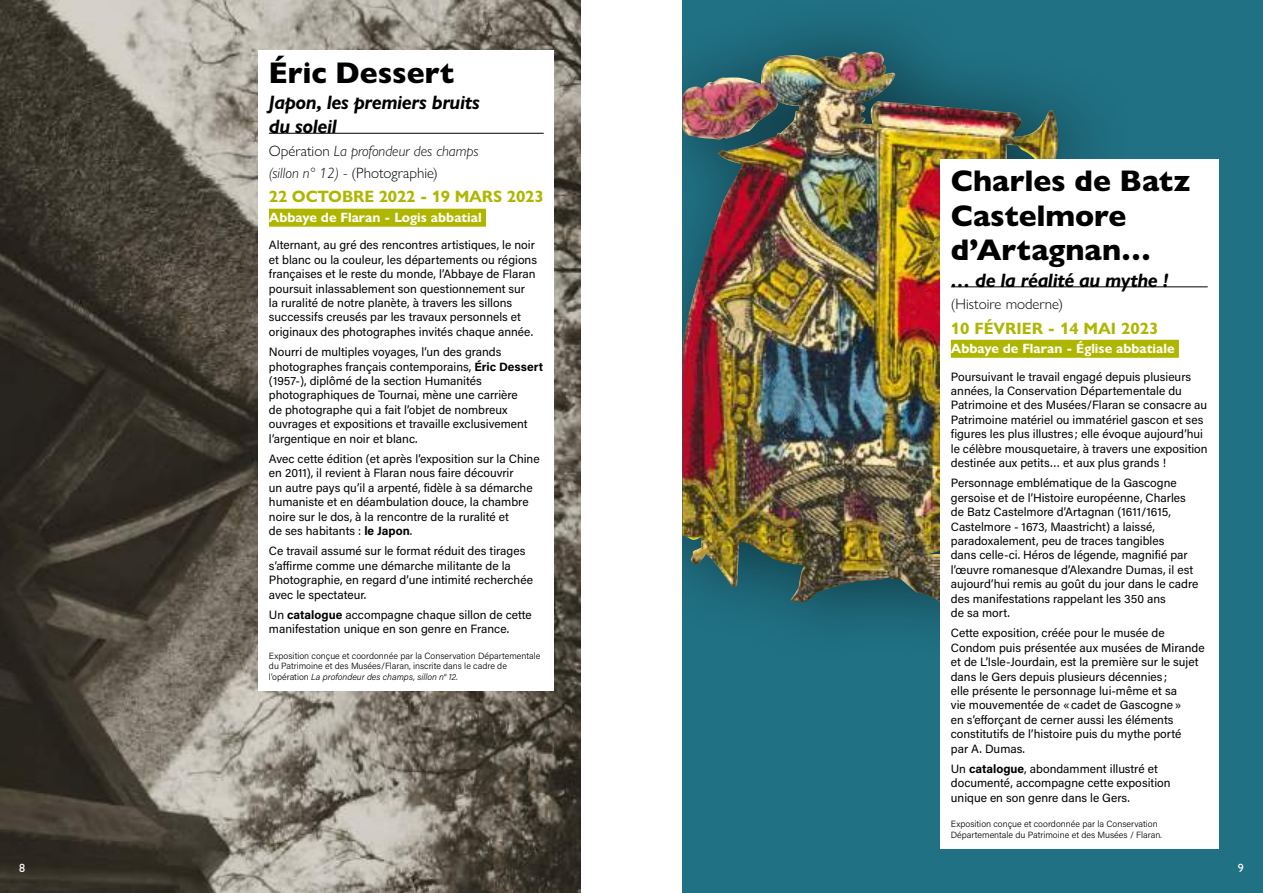
<style>
.page{position:relative;width:1263px;height:893px;background:#fff}
.page>*{position:absolute;margin:0;border:0;box-sizing:border-box;transform-origin:0 0}
.t1{font:800 30px/34.5px "Gill Sans Nova";color:#000}
.t2{font:italic 700 19.5px/24px "Gill Sans Nova";letter-spacing:-.02em;color:#000}
.t3{font:700 16.5px "Gill Sans Nova";letter-spacing:-.01em;color:#afb600}
.t4{font:italic 300 15px/22.5px "Gill Sans Nova";color:#000}
.t5{font:300 15px "Gill Sans Nova";color:#000}
.t6{font:700 13.5px "Gill Sans Nova";color:#fff}
.t7{font:12px/14.4px "Acumin Pro";color:#000}
.t8{font:500 12px "Gill Sans Nova";color:#fff}
.t9{font:300 9px/10.8px "Acumin Pro";color:#000}
.s1{font-style:normal}
.s2{font-weight:700}
.s3{font-style:italic}
</style>
<div class="page">
<div style="left:682px;top:0;width:581px;height:893px;background:#207184"></div>
<div style="left:682px;top:0;width:455px;height:669px;background:#000;opacity:.5"></div>
<img style="left:682px;top:52px;width:378px;height:552px">
<div style="left:940px;top:159px;width:278px;height:689px;background:#fff"></div>
<hr style="left:951px;top:287px;width:257px;height:1px;background:#000">
<div style="left:951px;top:340px;width:228px;height:18px;background:#afb600"></div>
<img style="left:0;top:0;width:580px;height:893px">
<div style="left:258px;top:50px;width:296px;height:641px;background:#fff"></div>
<hr style="left:269px;top:133px;width:275px;height:1px;background:#000">
<div style="left:269px;top:209px;width:217px;height:18px;background:#afb600"></div>
<h1 class="t1" style="left:269px;top:55px;width:187px">Éric Dessert</h1>
<h2 class="t2" style="left:269px;top:90px;width:212px">Japon, les premiers bruits du soleil</h2>
<p class="t4" style="left:269px;top:139px;width:211px"><span class="s1">Opération</span> La profondeur des champs (sillon n° 12) - <span class="s1">(Photographie)</span></p>
<h3 class="t3" style="left:269px;top:187px;width:276px">22 OCTOBRE 2022 - 19 MARS 2023</h3>
<p class="t6" style="left:269px;top:209px;width:214px">Abbaye de Flaran - Logis abbatial</p>
<p class="t7" style="left:269px;top:238px;width:270px">Alternant, au gré des rencontres artistiques, le noir et blanc ou la couleur, les départements ou régions françaises et le reste du monde, l’Abbaye de Flaran poursuit inlassablement son questionnement sur la ruralité de notre planète, à travers les sillons successifs creusés par les travaux personnels et originaux des photographes invités chaque année.</p>
<p class="t7" style="left:269px;top:344px;width:276px">Nourri de multiples voyages, l’un des grands photographes français contemporains, <span class="s2">Éric Dessert </span>(1957-), diplômé de la section Humanités photographiques de Tournai, mène une carrière<br>de photographe qui a fait l’objet de nombreux ouvrages et expositions et travaille exclusivement l’argentique en noir et blanc.</p>
<p class="t7" style="left:269px;top:451px;width:272px">Avec cette édition (et après l’exposition sur la Chine en 2011), il revient à Flaran nous faire découvrir<br>un autre pays qu’il a arpenté, fidèle à sa démarche humaniste et en déambulation douce, la chambre noire sur le dos, à la rencontre de la ruralité et<br>de ses habitants : <span class="s2">le Japon</span>.</p>
<p class="t7" style="left:269px;top:544px;width:266px">Ce travail assumé sur le format réduit des tirages s’affirme comme une démarche militante de la Photographie, en regard d’une intimité recherchée avec le spectateur.</p>
<p class="t7" style="left:269px;top:607px;width:264px">Un <span class="s2">catalogue</span> accompagne chaque sillon de cette manifestation unique en son genre en France.</p>
<p class="t9" style="left:269px;top:650px;width:273px">Exposition conçue et coordonnée par la Conservation Départementale du Patrimoine et des Musées/Flaran, inscrite dans le cadre de l’opération <span class="s3">La profondeur des champs, sillon n° 12.</span></p>
<h1 class="t1" style="left:951px;top:164px;width:241px">Charles de Batz<br>Castelmore d’Artagnan…</h1>
<h2 class="t2" style="left:951px;top:268px;width:219px">… de la réalité au mythe !</h2>
<p class="t5" style="left:951px;top:295px;width:114px">(Histoire moderne)</p>
<h3 class="t3" style="left:951px;top:318px;width:209px">10 FÉVRIER - 14 MAI 2023</h3>
<p class="t6" style="left:951px;top:340px;width:225px">Abbaye de Flaran - Église abbatiale</p>
<p class="t7" style="left:951px;top:369px;width:258px">Poursuivant le travail engagé depuis plusieurs années, la Conservation Départementale du Patrimoine et des Musées/Flaran se consacre au Patrimoine matériel ou immatériel gascon et ses figures les plus illustres ; elle évoque aujourd’hui le célèbre mousquetaire, à travers une exposition destinée aux petits… et aux plus grands !</p>
<p class="t7" style="left:951px;top:475px;width:249px">Personnage emblématique de la Gascogne gersoise et de l’Histoire européenne, Charles de Batz Castelmore d’Artagnan (1611/1615, Castelmore - 1673, Maastricht) a laissé, paradoxalement, peu de traces tangibles<br>dans celle-ci. Héros de légende, magnifié par l’œuvre romanesque d’Alexandre Dumas, il est aujourd’hui remis au goût du jour dans le cadre des manifestations rappelant les 350 ans<br>de sa mort.</p>
<p class="t7" style="left:951px;top:625px;width:255px">Cette exposition, créée pour le musée de Condom puis présentée aux musées de Mirande et de L’Isle-Jourdain, est la première sur le sujet dans le Gers depuis plusieurs décennies ;<br>elle présente le personnage lui-même et sa<br>vie mouvementée de «cadet de Gascogne»<br>en s’efforçant de cerner aussi les éléments constitutifs de l’histoire puis du mythe porté<br>par A. Dumas.</p>
<p class="t7" style="left:951px;top:761px;width:221px">Un <span class="s2">catalogue</span>, abondamment illustré et documenté, accompagne cette exposition unique en son genre dans le Gers.</p>
<p class="t9" style="left:951px;top:818px;width:213px">Exposition conçue et coordonnée par la Conservation<br>Départementale du Patrimoine et des Musées / Flaran.</p>
<p class="t8" style="left:19px;top:860px;width:7px">8</p>
<p class="t8" style="left:1238px;top:860px;width:7px">9</p>
</div>
